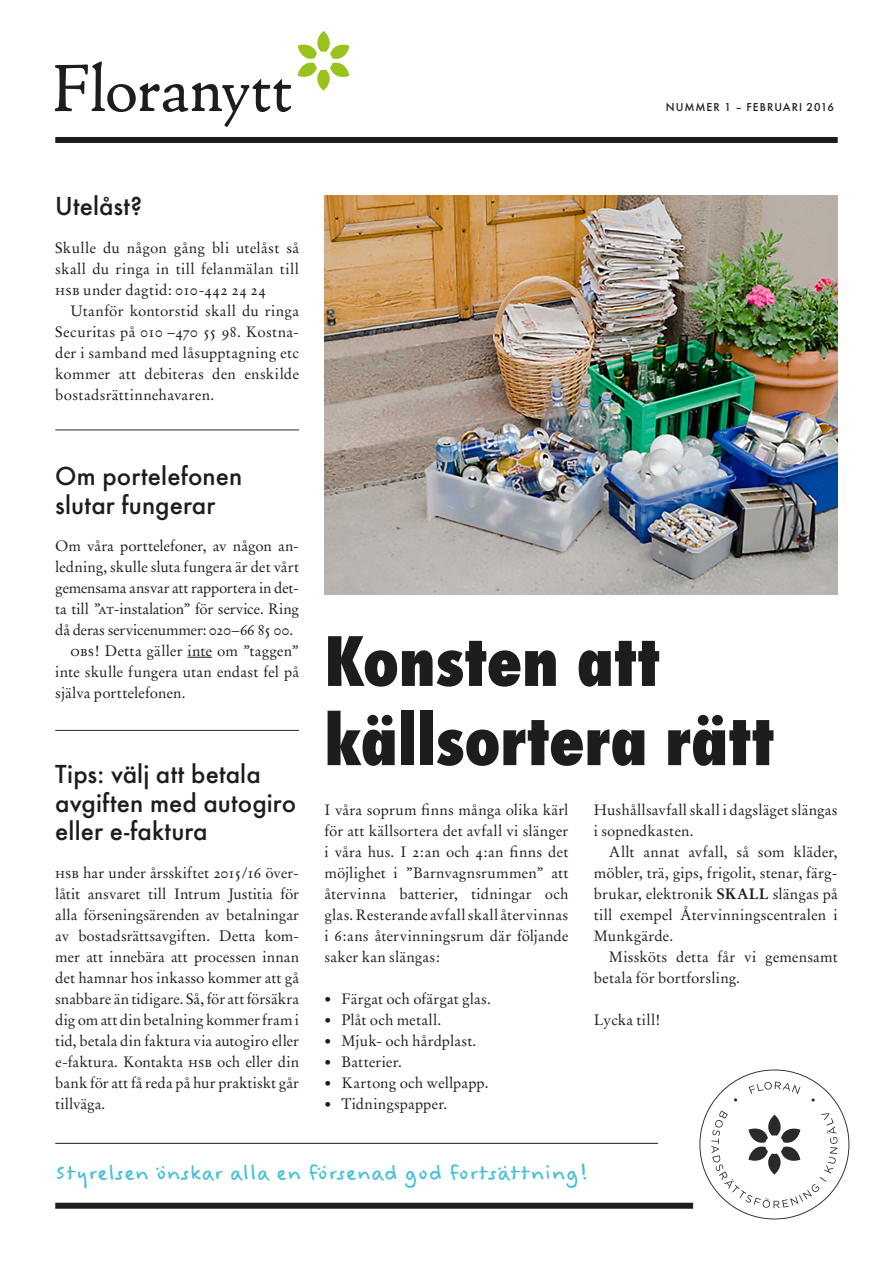
<style>
.page{position:relative;width:893px;height:1263px;background:#fff}
.page>*{position:absolute;margin:0;border:0;box-sizing:border-box;transform-origin:0 0}
.t1{font:75px "Cgcloister Plain";letter-spacing:-.01em;color:#1d1d1b}
.t2{font:800 condensed 66px/79.2px "Futura";letter-spacing:-.005em;color:#1d1d1b}
.t3{font:27px "Felt Tip Woman";color:#4abfda}
.t4{font:500 24px/28.8px "Futura";letter-spacing:.005em;color:#1d1d1b}
.t5{font:15px/21px "Stempel Garamond";letter-spacing:.01em;color:#1d1d1b;text-align:justify}
.t6{font:500 10.5px "Futura";letter-spacing:.09em;color:#1d1d1b}
.s1{font-family:"Stempel Garamond Roman SC"}
.s2{font-size:13.5px}
.s3{font-weight:700}
</style>
<div class="page">
<div style="left:55px;top:1203px;width:638px;height:6px;background:#1d1d1b"></div>
<hr style="left:55px;top:1143px;width:603px;height:1px;background:#1d1d1b">
<div style="left:55px;top:137px;width:783px;height:6px;background:#1d1d1b"></div>
<svg style="left:699px;top:1069px;width:150px;height:150px"></svg>
<svg style="left:298px;top:31px;width:51px;height:60px"></svg>
<svg style="left:188px;top:657px;width:24px;height:1px"></svg>
<img style="left:325px;top:196px;width:513px;height:398px">
<hr style="left:55px;top:430px;width:244px;height:1px;background:#292a2a">
<hr style="left:55px;top:730px;width:244px;height:1px;background:#292a2a">
<p class="t1" style="left:52px;top:40px;width:241px">Floranytt</p>
<p class="t6" style="left:666px;top:100px;width:170px">NUMMER 1 – FEBRUARI 2016</p>
<p class="t4" style="left:55px;top:192px;width:88px">Utelåst?</p>
<p class="t5" style="left:55px;top:237px;width:245px">Skulle du någon gång bli utelåst så skall du ringa in till felanmälan till <span class="s1">hsb</span> under dagtid: <span class="s1">010-442 24 24</span></p>
<p class="t5" style="left:55px;top:300px;width:245px;text-indent:15px">Utanför kontorstid skall du ringa Securitas på <span class="s1">010 –470 55 98</span>. Kostna&shy;der i samband med låsupptagning etc kommer att debiteras den enskilde bostadsrättinnehavaren.</p>
<p class="t4" style="left:55px;top:461px;width:188px">Om portelefonen slutar fungerar</p>
<p class="t5" style="left:55px;top:535px;width:245px">Om våra porttelefoner, av någon an&shy;ledning, skulle sluta fungera är det vårt gemensama ansvar att rapportera in det&shy;ta till ”<span class="s1">at</span>-instalation” för service. Ring då deras servicenummer: <span class="s1">020–66 85 00.</span></p>
<p class="t5" style="left:55px;top:640px;width:245px;text-indent:15px"><span class="s1">obs!</span> Detta gäller inte om ”taggen” inte skulle fungera utan endast fel på själva porttelefonen.</p>
<p class="t4" style="left:55px;top:759px;width:242px">Tips: välj att betala avgiften med autogiro eller e-faktura</p>
<p class="t5" style="left:55px;top:862px;width:245px"><span class="s1">hsb</span> har under årsskiftet <span class="s1">2015/16</span> över&shy;låtit ansvaret till Intrum Justitia för alla förseningsärenden av betalningar av bostadsrättsavgiften. Detta kom&shy;mer att innebära att processen innan det hamnar hos inkasso kommer att gå snabbare än tidigare. Så, för att försäkra dig om att din betalning kommer fram i tid, betala din faktura via autogiro eller e-faktura. Kontakta <span class="s1">hsb</span> och eller din bank för att få reda på hur praktiskt går tillväga.</p>
<p class="t2" style="left:325px;top:622px;width:451px">Konsten att källsortera rätt</p>
<p class="t5" style="left:325px;top:799px;width:245px">I våra soprum finns många olika kärl för att källsortera det avfall vi slänger i våra hus. I <span class="s1">2</span>:an och <span class="s1">4</span>:an finns det möjlighet i ”Barnvagnsrummen” att återvinna batterier, tidningar och glas. Resterande avfall skall återvinnas i <span class="s1">6</span>:ans återvinningsrum där följande saker kan slängas:</p>
<p class="t5" style="left:325px;top:988px;width:168px"><span class="s2">•</span> Färgat och ofärgat glas.</p>
<p class="t5" style="left:325px;top:1009px;width:118px"><span class="s2">•</span> Plåt och metall.</p>
<p class="t5" style="left:325px;top:1030px;width:153px"><span class="s2">•</span> Mjuk- och hårdplast.</p>
<p class="t5" style="left:325px;top:1051px;width:79px"><span class="s2">•</span> Batterier.</p>
<p class="t5" style="left:325px;top:1072px;width:165px"><span class="s2">•</span> Kartong och wellpapp.</p>
<p class="t5" style="left:325px;top:1093px;width:124px"><span class="s2">•</span> Tidningspapper.</p>
<p class="t5" style="left:594px;top:799px;width:245px">Hushållsavfall skall i dagsläget slängas i sopnedkasten.</p>
<p class="t5" style="left:594px;top:841px;width:245px;text-indent:15px">Allt annat avfall, så som kläder, möbler, trä, gips, frigolit, stenar, färg&shy;brukar, elektronik <span class="s3">SKALL</span> slängas på till exempel Återvinningscentralen i Munkgärde.</p>
<p class="t5" style="left:594px;top:946px;width:245px;text-indent:15px">Missköts detta får vi gemensamt betala för bortforsling.</p>
<p class="t5" style="left:594px;top:1009px;width:68px">Lycka till!</p>
<p class="t3" style="left:55px;top:1158px;width:534px">Styrelsen önskar alla en försenad god fortsättning!</p>
</div>
